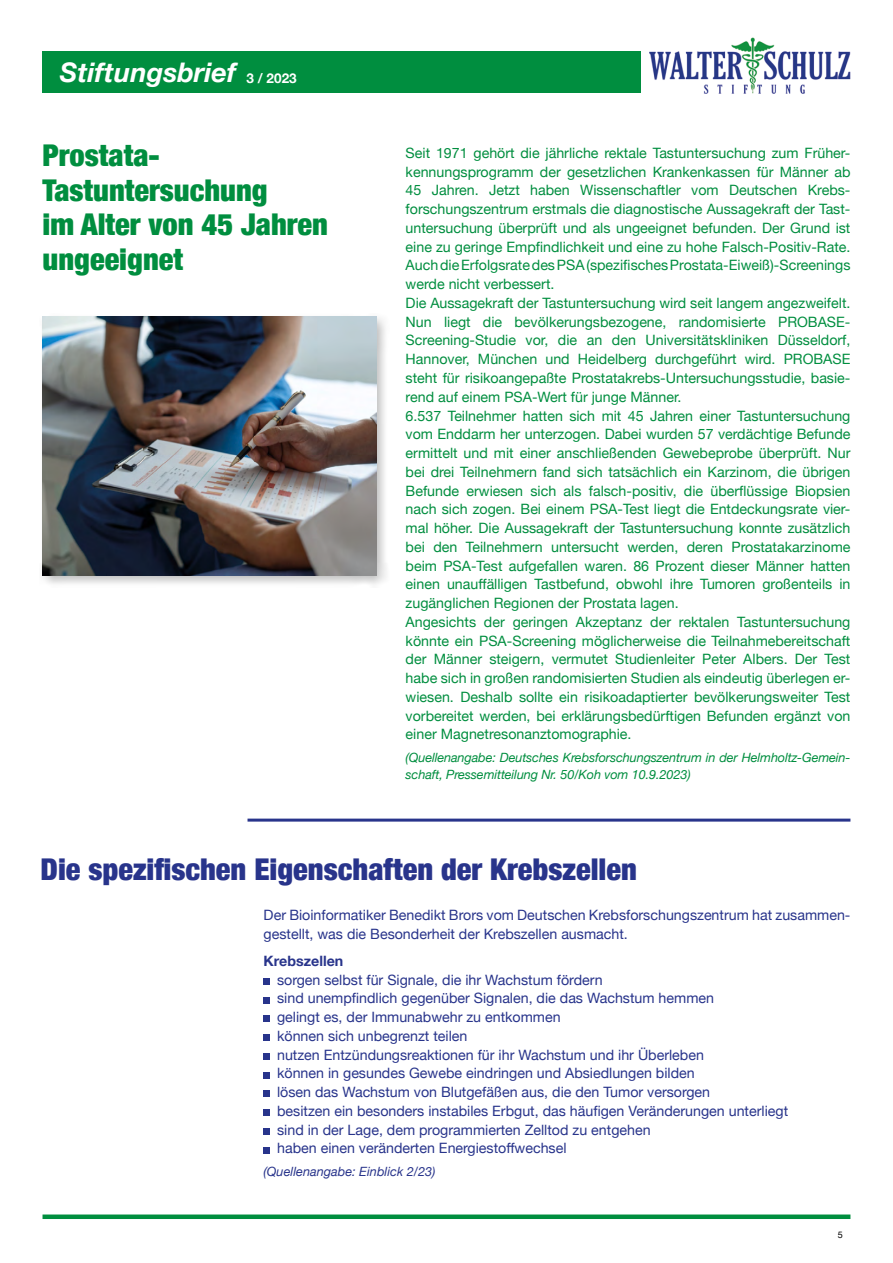
<style>
.page{position:relative;width:893px;height:1263px;background:#fff}
.page>*{position:absolute;margin:0;border:0;box-sizing:border-box;transform-origin:0 0}
.t1{font:900 condensed 30px/34.5px "Helvetica Neue";color:#008e3f}
.t2{font:900 condensed 30px "Helvetica Neue";color:#28348b}
.t3{font:italic 700 27px "Helvetica Neue";color:#fff}
.t4{font:14.25px/18.8px "Helvetica Neue";color:#008e3f}
.t5{font:14.25px/18.8px "Helvetica Neue";color:#28348b}
.t6{font:700 14.25px "Helvetica Neue";color:#28348b}
.t7{font:italic 12.75px/16.5px "Helvetica Neue";letter-spacing:-.01em;color:#008e3f}
.t8{font:italic 12.75px "Helvetica Neue";color:#28348b}
.t9{font:9px "Helvetica Neue";color:#000}
.s1{font-style:normal;font-size:13.5px}
</style>
<div class="page">
<img style="left:649px;top:38px;width:202px;height:55px">
<div style="left:43px;top:51px;width:598px;height:41px;background:#008e3f"></div>
<div style="left:43px;top:1214px;width:807px;height:5px;background:#008e3f"></div>
<div style="left:264px;top:978px;width:6px;height:7px;background:#28348b"></div>
<svg style="left:264px;top:997px;width:6px;height:6px"></svg>
<svg style="left:264px;top:1016px;width:6px;height:6px"></svg>
<div style="left:264px;top:1034px;width:6px;height:7px;background:#28348b"></div>
<div style="left:264px;top:1053px;width:6px;height:7px;background:#28348b"></div>
<svg style="left:264px;top:1072px;width:6px;height:6px"></svg>
<svg style="left:264px;top:1091px;width:6px;height:6px"></svg>
<div style="left:264px;top:1109px;width:6px;height:7px;background:#28348b"></div>
<div style="left:264px;top:1128px;width:6px;height:7px;background:#28348b"></div>
<svg style="left:264px;top:1147px;width:6px;height:6px"></svg>
<div style="left:39px;top:313px;width:350px;height:274px;background:#000;opacity:.25"></div>
<img style="left:43px;top:317px;width:333px;height:258px">
<hr style="left:248px;top:819px;width:602px;height:3px;background:#28348b">
<h2 class="t3" style="left:60px;top:51px;width:238px">Stiftungsbrief <span class="s1">3 / 2023</span></h2>
<h1 class="t1" style="left:43px;top:136px;width:287px">Prostata-<br>Tastuntersuchung<br>im Alter von 45 Jahren ungeeignet</h1>
<p class="t4" style="left:406px;top:144px;width:446px">Seit 1971 gehört die jährliche rektale Tastuntersuchung zum Früher&shy;kennungsprogramm der gesetzlichen Krankenkassen für Männer ab 45 Jahren. Jetzt haben Wissenschaftler vom Deutschen Krebs&shy;forschungszentrum erstmals die diagnostische Aussagekraft der Tast&shy;untersuchung überprüft und als ungeeignet befunden. Der Grund ist eine zu geringe Empfindlichkeit und eine zu hohe Falsch-Positiv-Rate.<br>Auch die Erfolgsrate des PSA (spezifisches Prostata-Eiweiß)-Screenings werde nicht verbessert.<br>Die Aussagekraft der Tastuntersuchung wird seit langem angezweifelt.<br>Nun liegt die bevölkerungsbezogene, randomisierte PROBASE-Screening-Studie vor, die an den Universitätskliniken Düsseldorf, Hannover, München und Heidelberg durchgeführt wird. PROBASE steht für risikoangepaßte Prostatakrebs-Untersuchungsstudie, basie&shy;rend auf einem PSA-Wert für junge Männer.<br>6.537 Teilnehmer hatten sich mit 45 Jahren einer Tastuntersuchung vom Enddarm her unterzogen. Dabei wurden 57 verdächtige Befunde ermittelt und mit einer anschließenden Gewebeprobe überprüft. Nur bei drei Teilnehmern fand sich tatsächlich ein Karzinom, die übrigen Befunde erwiesen sich als falsch-positiv, die überflüssige Biopsien nach sich zogen. Bei einem PSA-Test liegt die Entdeckungsrate vier&shy;mal höher. Die Aussagekraft der Tastuntersuchung konnte zusätzlich bei den Teilnehmern untersucht werden, deren Prostatakarzinome beim PSA-Test aufgefallen waren. 86 Prozent dieser Männer hatten einen unauffälligen Tastbefund, obwohl ihre Tumoren großenteils in zugänglichen Regionen der Prostata lagen.<br>Angesichts der geringen Akzeptanz der rektalen Tastuntersuchung könnte ein PSA-Screening möglicherweise die Teilnahmebereitschaft der Männer steigern, vermutet Studienleiter Peter Albers. Der Test habe sich in großen randomisierten Studien als eindeutig überlegen er&shy;wiesen. Deshalb sollte ein risikoadaptierter bevölkerungsweiter Test vorbereitet werden, bei erklärungsbedürftigen Befunden ergänzt von einer Magnetresonanztomographie.</p>
<p class="t7" style="left:406px;top:750px;width:446px">(Quellenangabe: Deutsches Krebsforschungszentrum in der Helmholtz-Gemein&shy;schaft, Pressemitteilung Nr. 50/Koh vom 10.9.2023)</p>
<h1 class="t2" style="left:41px;top:844px;width:598px">Die spezifischen Eigenschaften der Krebszellen</h1>
<p class="t5" style="left:264px;top:906px;width:588px">Der Bioinformatiker Benedikt Brors vom Deutschen Krebsforschungszentrum hat zusammen&shy;gestellt, was die Besonderheit der Krebszellen ausmacht.</p>
<p class="t6" style="left:264px;top:950px;width:81px">Krebszellen</p>
<p class="t5" style="left:277px;top:971px;width:512px">sorgen selbst für Signale, die ihr Wachstum fördern<br>sind unempfindlich gegenüber Signalen, die das Wachstum hemmen<br>gelingt es, der Immunabwehr zu entkommen<br>können sich unbegrenzt teilen<br>nutzen Entzündungsreaktionen für ihr Wachstum und ihr Überleben<br>können in gesundes Gewebe eindringen und Absiedlungen bilden<br>lösen das Wachstum von Blutgefäßen aus, die den Tumor versorgen<br>besitzen ein besonders instabiles Erbgut, das häufigen Veränderungen unterliegt sind in der Lage, dem programmierten Zelltod zu entgehen<br>haben einen veränderten Energiestoffwechsel</p>
<p class="t8" style="left:264px;top:1162px;width:173px">(Quellenangabe: Einblick 2/23)</p>
<p class="t9" style="left:838px;top:1228px;width:7px">5</p>
</div>
